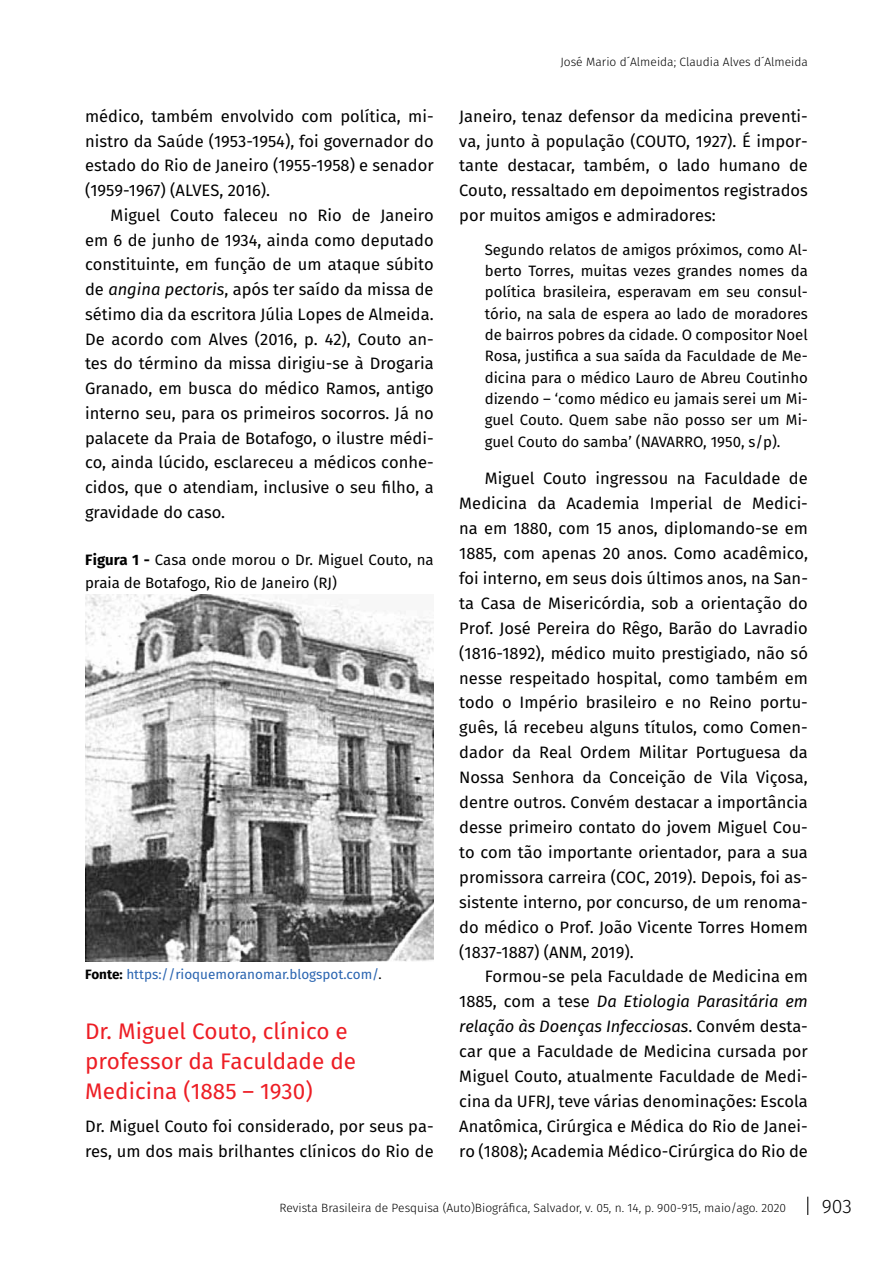
<style>
.page{position:relative;width:893px;height:1276px;background:#fff}
.page>*{position:absolute;margin:0;border:0;box-sizing:border-box;transform-origin:0 0}
.t1{font:22.5px/30px "Fira Sans";color:#ed1d24}
.t2{font:300 19.5px "Fira Sans";color:#000}
.t3{font:16.5px/24.9px "Fira Sans";color:#000;text-align:justify}
.t4{font:15px/21.3px "Fira Sans";color:#000}
.t5{font:13.5px "Fira Sans";color:#2964b0}
.t6{font:300 12px "Fira Sans";color:#000}
.s1{font-style:italic}
.s2{font-weight:700}
.s3{font-weight:700;color:#000}
.s4{color:#000}
</style>
<div class="page">
<svg style="left:807px;top:1196px;width:1px;height:19px"></svg>
<img style="left:85px;top:594px;width:349px;height:367px">
<p class="t3" style="left:85px;top:103px;width:350px">médico, também envolvido com política, mi&shy;nistro da Saúde (1953-1954), foi governador do estado do Rio de Janeiro (1955-1958) e senador (1959-1967) (ALVES, 2016).</p>
<p class="t3" style="left:85px;top:202px;width:350px;text-indent:26px">Miguel Couto faleceu no Rio de Janeiro em 6 de junho de 1934, ainda como deputado constituinte, em função de um ataque súbito de <span class="s1">angina pectoris</span>, após ter saído da missa de sétimo dia da escritora Júlia Lopes de Almeida.<br>De acordo com Alves (2016, p. 42), Couto an&shy;tes do término da missa dirigiu-se à Drogaria Granado, em busca do médico Ramos, antigo interno seu, para os primeiros socorros. Já no palacete da Praia de Botafogo, o ilustre médi&shy;co, ainda lúcido, esclareceu a médicos conhe&shy;cidos, que o atendiam, inclusive o seu filho, a gravidade do caso.</p>
<p class="t4" style="left:85px;top:548px;width:350px;line-height:22.5px"><span class="s2">Figura 1 -</span> Casa onde morou o Dr. Miguel Couto, na praia de Botafogo, Rio de Janeiro (RJ)</p>
<p class="t5" style="left:85px;top:964px;width:298px"><span class="s3">Fonte:</span> https://rioquemoranomar.blogspot.com/<span class="s4">.</span></p>
<h1 class="t1" style="left:85px;top:1015px;width:273px">Dr. Miguel Couto, clínico e professor da Faculdade de<br>Medicina (1885 – 1930)</h1>
<p class="t3" style="left:85px;top:1113px;width:350px">Dr. Miguel Couto foi considerado, por seus pa&shy;res, um dos mais brilhantes clínicos do Rio de</p>
<p class="t6" style="left:560px;top:53px;width:249px">José Mario d´Almeida; Claudia Alves d´Almeida</p>
<p class="t3" style="left:459px;top:103px;width:350px">Janeiro, tenaz defensor da medicina preventi&shy;va, junto à população (COUTO, 1927). É impor&shy;tante destacar, também, o lado humano de Couto, ressaltado em depoimentos registrados por muitos amigos e admiradores:</p>
<p class="t4" style="left:485px;top:239px;width:325px;text-align:justify">Segundo relatos de amigos próximos, como Al&shy;berto Torres, muitas vezes grandes nomes da política brasileira, esperavam em seu consul&shy;tório, na sala de espera ao lado de moradores de bairros pobres da cidade. O compositor Noel Rosa, justifica a sua saída da Faculdade de Me&shy;dicina para o médico Lauro de Abreu Coutinho dizendo – ‘como médico eu jamais serei um Mi&shy;guel Couto. Quem sabe não posso ser um Mi&shy;guel Couto do samba’ (NAVARRO, 1950, s/p).</p>
<p class="t3" style="left:459px;top:465px;width:350px;text-indent:26px">Miguel Couto ingressou na Faculdade de Medicina da Academia Imperial de Medici&shy;na em 1880, com 15 anos, diplomando-se em 1885, com apenas 20 anos. Como acadêmico, foi interno, em seus dois últimos anos, na San&shy;ta Casa de Misericórdia, sob a orientação do Prof. José Pereira do Rêgo, Barão do Lavradio (1816-1892), médico muito prestigiado, não só nesse respeitado hospital, como também em todo o Império brasileiro e no Reino portu&shy;guês, lá recebeu alguns títulos, como Comen&shy;dador da Real Ordem Militar Portuguesa da Nossa Senhora da Conceição de Vila Viçosa, dentre outros. Convém destacar a importância desse primeiro contato do jovem Miguel Cou&shy;to com tão importante orientador, para a sua promissora carreira (COC, 2019). Depois, foi as&shy;sistente interno, por concurso, de um renoma&shy;do médico o Prof. João Vicente Torres Homem (1837-1887) (ANM, 2019).</p>
<p class="t3" style="left:459px;top:963px;width:350px;text-indent:26px">Formou-se pela Faculdade de Medicina em 1885, com a tese <span class="s1">Da Etiologia Parasitária em relação às Doenças Infecciosas</span>. Convém desta&shy;car que a Faculdade de Medicina cursada por Miguel Couto, atualmente Faculdade de Medi&shy;cina da UFRJ, teve várias denominações: Escola Anatômica, Cirúrgica e Médica do Rio de Janei&shy;ro (1808); Academia Médico-Cirúrgica do Rio de</p>
<p class="t6" style="left:280px;top:1199px;width:508px">Revista Brasileira de Pesquisa (Auto)Biográfica, Salvador, v. 05, n. 14, p. 900-915, maio/ago. 2020</p>
<p class="t2" style="left:822px;top:1192px;width:32px">903</p>
</div>
